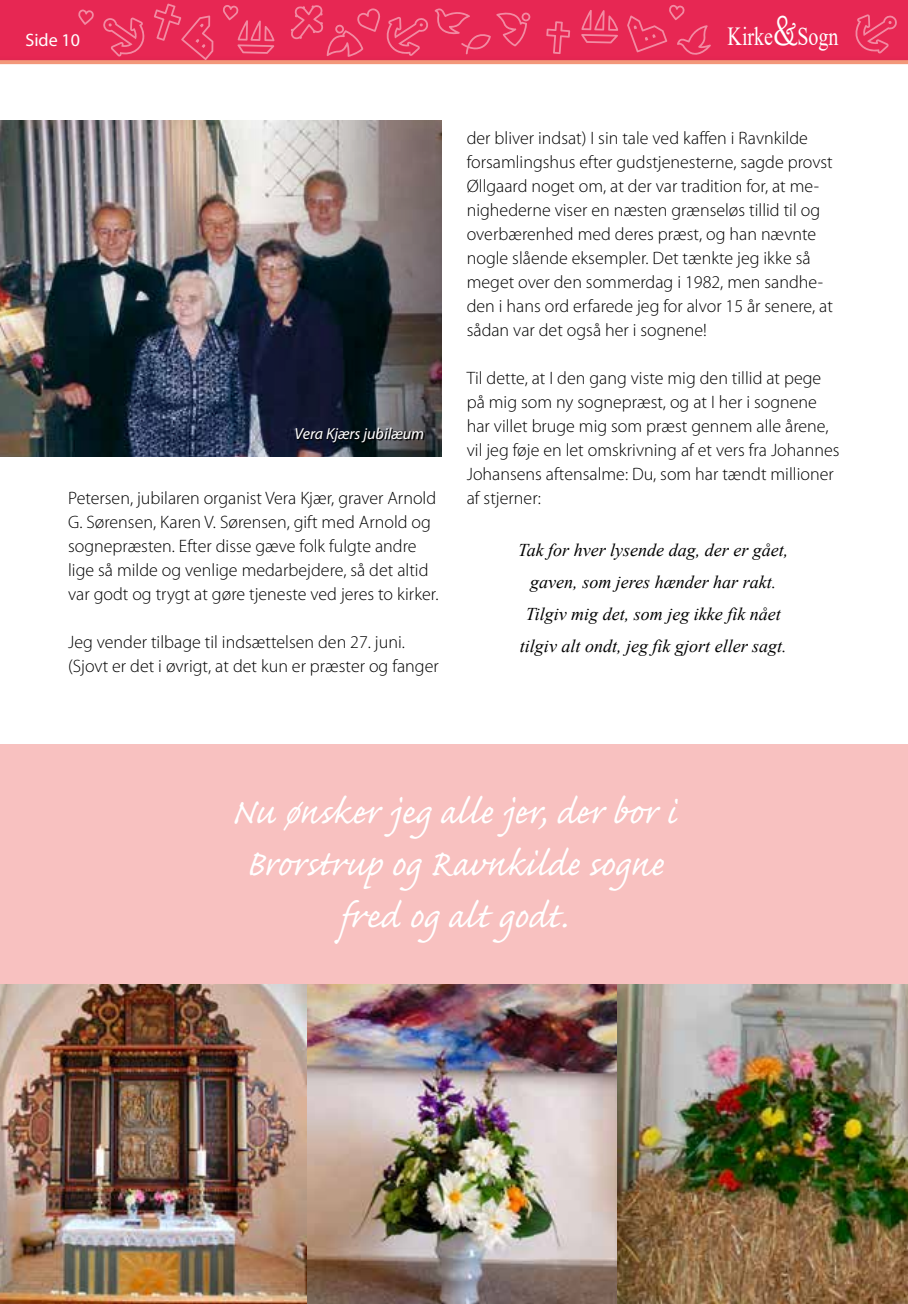
<style>
.page{position:relative;width:908px;height:1304px;background:#fff}
.page>*{position:absolute;margin:0;border:0;box-sizing:border-box;transform-origin:0 0}
.t1{font:46px/52px "Caflisch Script Pro";color:#fff;text-align:center}
.t2{font:26px "Times New Roman";color:#fff;scale:.77 1}
.t3{font:300 18px/24px "Myriad Pro";color:#000}
.t4{font:italic 18px/32px "Times New Roman";color:#000;text-align:center}
.t5{font:18px "Myriad Pro";color:#fff}
.t6{font:italic 16px "Myriad Pro";color:#fff}
.s1{font-family:"Harrington";font-size:41.8px}
</style>
<div class="page">
<div style="left:0;top:744px;width:907px;height:240px;background:#f8c1c0"></div>
<img style="left:0;top:120px;width:254px;height:336px">
<img style="left:254px;top:120px;width:187px;height:336px">
<svg style="left:297px;top:429px;width:127px;height:15px;background:#1e232c"></svg>
<img style="left:306px;top:984px;width:601px;height:320px">
<img style="left:0;top:984px;width:306px;height:320px">
<div style="left:0;top:0;width:907px;height:66px;background:#e72753"></div>
<svg style="left:0;top:60px;width:907px;height:4px;background:#f29378"></svg>
<svg style="left:496px;top:12px;width:34px;height:34px"></svg>
<svg style="left:581px;top:10px;width:37px;height:33px"></svg>
<svg style="left:855px;top:14px;width:41px;height:40px"></svg>
<svg style="left:546px;top:21px;width:24px;height:33px"></svg>
<svg style="left:434px;top:8px;width:56px;height:46px"></svg>
<svg style="left:103px;top:18px;width:42px;height:39px"></svg>
<svg style="left:223px;top:5px;width:51px;height:49px"></svg>
<svg style="left:627px;top:5px;width:83px;height:50px"></svg>
<svg style="left:78px;top:10px;width:16px;height:15px"></svg>
<svg style="left:291px;top:5px;width:137px;height:52px"></svg>
<svg style="left:154px;top:4px;width:59px;height:56px"></svg>
<p class="t5" style="left:26px;top:28px;width:56px">Side 10</p>
<h2 class="t2" style="left:727px;top:18px;width:146px">Kirke<span class="s1">&amp;</span>Sogn</h2>
<p class="t6" style="left:294px;top:424px;width:131px">Vera Kjærs jubilæum</p>
<p class="t3" style="left:68px;top:486px;width:372px">Petersen, jubilaren organist Vera Kjær, graver Arnold G. Sørensen, Karen V. Sørensen, gift med Arnold og sognepræsten. Efter disse gæve folk fulgte andre lige så milde og venlige medarbejdere, så det altid var godt og trygt at gøre tjeneste ved jeres to kirker.</p>
<p class="t3" style="left:68px;top:630px;width:372px">Jeg vender tilbage til indsættelsen den 27. juni. (Sjovt er det i øvrigt, at det kun er præster og fanger</p>
<p class="t3" style="left:466px;top:126px;width:367px">der bliver indsat) I sin tale ved kaffen i Ravnkilde forsamlingshus efter gudstjenesterne, sagde provst Øllgaard noget om, at der var tradition for, at me&shy;nighederne viser en næsten grænseløs tillid til og overbærenhed med deres præst, og han nævnte nogle slående eksempler. Det tænkte jeg ikke så meget over den sommerdag i 1982, men sandhe&shy;den i hans ord erfarede jeg for alvor 15 år senere, at sådan var det også her i sognene!</p>
<p class="t3" style="left:466px;top:366px;width:374px">Til dette, at I den gang viste mig den tillid at pege på mig som ny sognepræst, og at I her i sognene har villet bruge mig som præst gennem alle årene, vil jeg føje en let omskrivning af et vers fra Johannes Johansens aftensalme: Du, som har tændt millioner af stjerner:</p>
<p class="t4" style="left:518px;top:533px;width:271px">Tak for hver lysende dag, der er gået, gaven, som jeres hænder har rakt.<br>Tilgiv mig det, som jeg ikke fik nået tilgiv alt ondt, jeg fik gjort eller sagt.</p>
<h1 class="t1" style="left:231px;top:791px;width:447px">Nu ønsker jeg alle jer, der bor i<br>Brorstrup og Ravnkilde sogne fred og alt godt.</h1>
</div>
